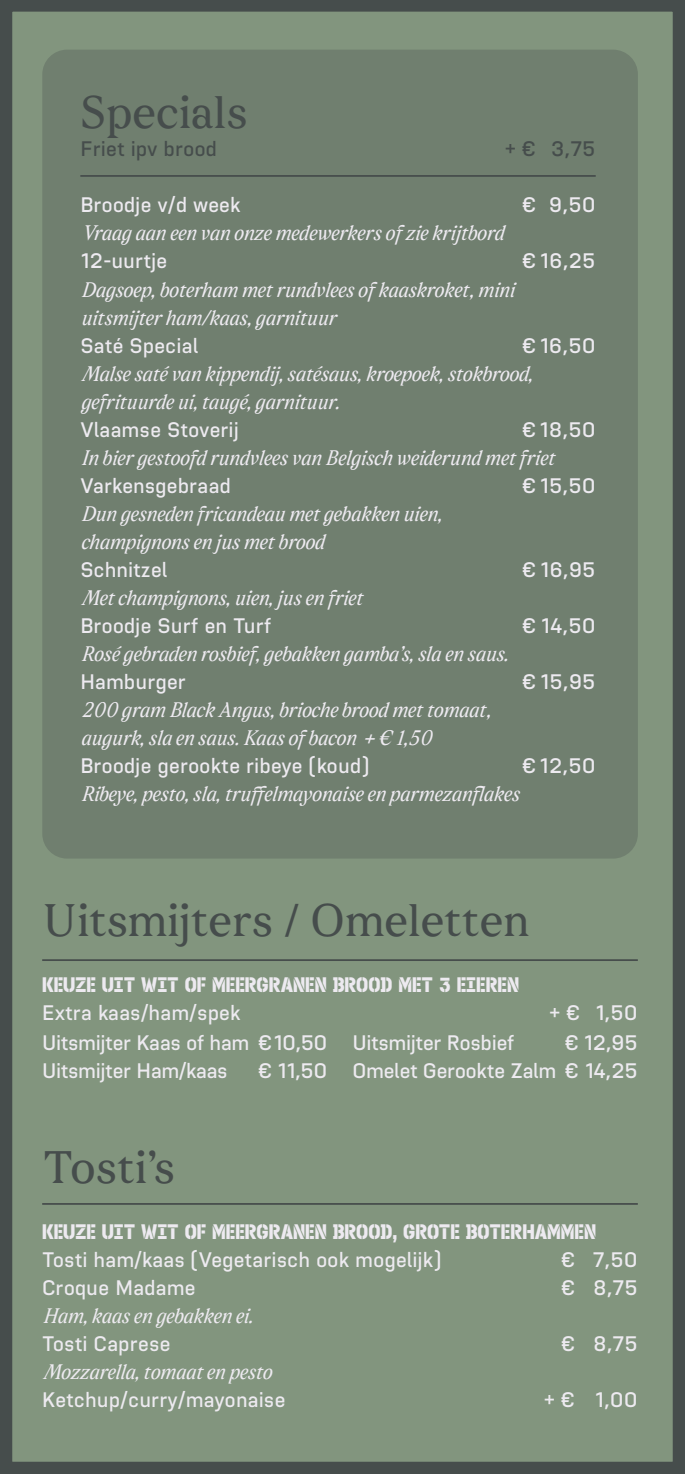
<style>
.page{position:relative;width:685px;height:1474px;background:#fff}
.page>*{position:absolute;margin:0;border:0;box-sizing:border-box;transform-origin:0 0}
.t1{font:45.5px "Sfizia";color:#464d4c}
.t2{font:italic 21px/28px "Sfizia";color:#edeaf0}
.t3{font:21px "Izoard";color:#edeaf0}
.t4{font:21px/28px "Izoard";letter-spacing:-.02em;color:#edeaf0}
.t5{font:700 21px "Doumbar Stencil";color:#edeaf0}
.t6{font:21px "Izoard";color:#464d4c}
</style>
<div class="page">
<div style="left:6px;top:5px;width:672px;height:1462px;background:#82957e"></div>
<div style="left:0;top:0;width:685px;height:1473px;border:12px solid #464d4c"></div>
<hr style="left:42px;top:959px;width:595px;height:2px;background:#464d4c">
<hr style="left:42px;top:1202px;width:595px;height:2px;background:#464d4c">
<div style="left:42px;top:50px;width:596px;height:808px;background:#707f6f;border-radius:25px"></div>
<hr style="left:80px;top:175px;width:515px;height:2px;background:#464d4c">
<h1 class="t1" style="left:80px;top:85px;width:169px">Specials</h1>
<p class="t6" style="left:80px;top:137px;width:138px">Friet ipv brood</p>
<p class="t6" style="left:506px;top:137px;width:91px">+ € 3,75</p>
<p class="t3" style="left:80px;top:193px;width:162px">Broodje v/d week</p>
<p class="t3" style="left:521px;top:193px;width:76px">€ 9,50</p>
<p class="t2" style="left:80px;top:219px;width:424px">Vraag aan een van onze medewerkers of zie krijtbord</p>
<p class="t3" style="left:80px;top:249px;width:88px">12-uurtje</p>
<p class="t3" style="left:521px;top:249px;width:76px">€ 16,25</p>
<p class="t2" style="left:80px;top:275px;width:435px">Dagsoep, boterham met rundvlees of kaaskroket, mini uitsmijter ham/kaas, garnituur</p>
<p class="t3" style="left:80px;top:332px;width:119px">Saté Special</p>
<p class="t3" style="left:521px;top:332px;width:76px">€ 16,50</p>
<p class="t2" style="left:80px;top:359px;width:453px">Malse saté van kippendij, satésaus, kroepoek, stokbrood, gefrituurde ui, taugé, garnituur.</p>
<p class="t3" style="left:80px;top:416px;width:160px">Vlaamse Stoverij</p>
<p class="t3" style="left:521px;top:416px;width:76px">€ 18,50</p>
<p class="t2" style="left:80px;top:443px;width:475px">In bier gestoofd rundvlees van Belgisch weiderund met friet</p>
<p class="t3" style="left:80px;top:472px;width:152px">Varkensgebraad</p>
<p class="t3" style="left:521px;top:472px;width:76px">€ 15,50</p>
<p class="t2" style="left:80px;top:499px;width:362px">Dun gesneden fricandeau met gebakken uien, champignons en jus met brood</p>
<p class="t3" style="left:80px;top:556px;width:89px">Schnitzel</p>
<p class="t3" style="left:521px;top:556px;width:76px">€ 16,95</p>
<p class="t2" style="left:80px;top:583px;width:283px">Met champignons, uien, jus en friet</p>
<p class="t3" style="left:80px;top:612px;width:193px">Broodje Surf en Turf</p>
<p class="t3" style="left:521px;top:612px;width:76px">€ 14,50</p>
<p class="t2" style="left:80px;top:639px;width:429px">Rosé gebraden rosbief, gebakken gamba’s, sla en saus.</p>
<p class="t3" style="left:80px;top:668px;width:107px">Hamburger</p>
<p class="t3" style="left:521px;top:668px;width:76px">€ 15,95</p>
<p class="t2" style="left:80px;top:695px;width:411px">200 gram Black Angus, brioche brood met tomaat, augurk, sla en saus. Kaas of bacon + € 1,50</p>
<p class="t3" style="left:80px;top:752px;width:290px">Broodje gerookte ribeye (koud)</p>
<p class="t3" style="left:521px;top:752px;width:76px">€ 12,50</p>
<p class="t2" style="left:80px;top:779px;width:440px">Ribeye, pesto, sla, truffelmayonaise en parmezanflakes</p>
<h1 class="t1" style="left:42px;top:892px;width:489px">Uitsmĳters / Omeletten</h1>
<p class="t5" style="left:42px;top:972px;width:478px">KEUZE UIT WIT OF MEERGRANEN BROOD MET 3 EIEREN</p>
<p class="t3" style="left:42px;top:1000px;width:200px">Extra kaas/ham/spek</p>
<p class="t3" style="left:550px;top:1000px;width:89px">+ € 1,50</p>
<p class="t4" style="left:42px;top:1028px;width:287px">Uitsmijter Kaas of ham €10,50<br>Uitsmijter Ham/kaas</p>
<p class="t4" style="left:352px;top:1028px;width:163px">Uitsmijter Rosbief</p>
<p class="t4" style="left:352px;top:1028px;width:287px;text-align:right">€ 12,95<br>Omelet Gerookte Zalm € 14,25</p>
<p class="t3" style="left:257px;top:1057px;width:71px">€ 11,50</p>
<h1 class="t1" style="left:42px;top:1139px;width:134px">Tosti’s</h1>
<p class="t5" style="left:42px;top:1219px;width:555px">KEUZE UIT WIT OF MEERGRANEN BROOD, GROTE BOTERHAMMEN</p>
<p class="t3" style="left:42px;top:1247px;width:400px">Tosti ham/kaas (Vegetarisch ook mogelijk)</p>
<p class="t3" style="left:560px;top:1247px;width:79px">€ 7,50</p>
<p class="t3" style="left:42px;top:1275px;width:155px">Croque Madame</p>
<p class="t3" style="left:560px;top:1275px;width:79px">€ 8,75</p>
<p class="t2" style="left:42px;top:1301px;width:212px">Ham, kaas en gebakken ei.</p>
<p class="t3" style="left:42px;top:1331px;width:130px">Tosti Caprese</p>
<p class="t3" style="left:560px;top:1331px;width:79px">€ 8,75</p>
<p class="t2" style="left:42px;top:1357px;width:231px">Mozzarella, tomaat en pesto</p>
<p class="t3" style="left:42px;top:1387px;width:245px">Ketchup/curry/mayonaise</p>
<p class="t3" style="left:544px;top:1387px;width:95px">+ € 1,00</p>
</div>
